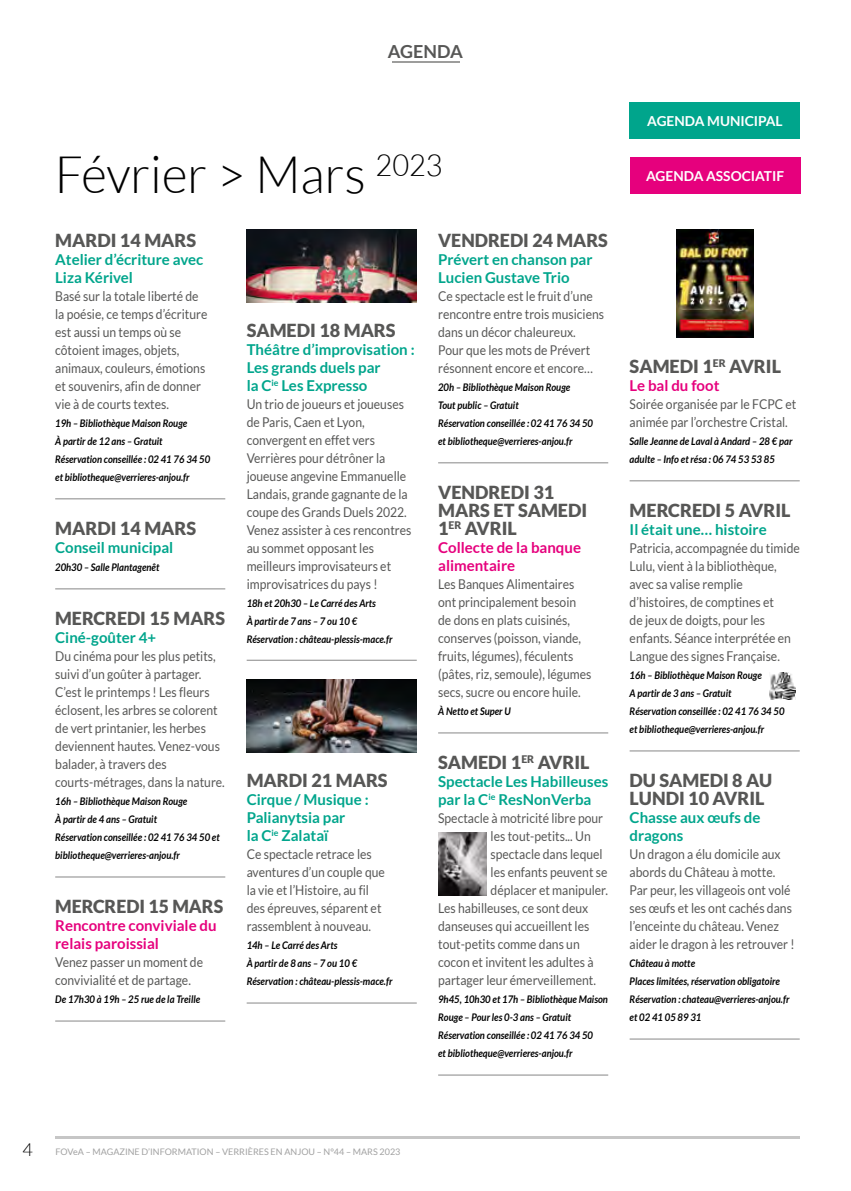
<style>
.page{position:relative;width:851px;height:1191px;background:#fff}
.page>*{position:absolute;margin:0;border:0;box-sizing:border-box;transform-origin:0 0}
.t1{font:300 51.75px "Lato";color:#000;scale:.96 1}
.t2{font:900 18px/18px "Lato";color:#575756}
.t3{font:700 18px "Lato";color:#575756}
.t4{font:700 15px/18px "Lato";color:#00a58c}
.t5{font:700 15px/18px "Lato";color:#e6007d}
.t6{font:700 13.8px "Lato";color:#fff}
.t7{font:13.5px/18px "Lato";color:#575756;scale:.9 1}
.t8{font:italic 700 10.5px/18px "Lato";color:#000;scale:.9 1}
.t9{font:9px "Lato";color:#a1a1a1}
.s1{font-weight:300;font-size:18px;color:#000}
</style>
<div class="page">
<hr style="left:55px;top:1135px;width:744px;height:3px;background:#c6c6c6">
<hr style="left:55px;top:498px;width:170px;height:1px;background:#878787">
<hr style="left:55px;top:588px;width:170px;height:1px;background:#878787">
<hr style="left:55px;top:876px;width:170px;height:1px;background:#878787">
<hr style="left:55px;top:1020px;width:170px;height:1px;background:#878787">
<hr style="left:247px;top:660px;width:169px;height:1px;background:#878787">
<hr style="left:247px;top:1002px;width:169px;height:1px;background:#878787">
<hr style="left:438px;top:462px;width:170px;height:1px;background:#878787">
<hr style="left:438px;top:732px;width:170px;height:1px;background:#878787">
<hr style="left:438px;top:1074px;width:170px;height:1px;background:#878787">
<hr style="left:629px;top:480px;width:170px;height:1px;background:#878787">
<hr style="left:629px;top:750px;width:170px;height:1px;background:#878787">
<hr style="left:629px;top:1038px;width:170px;height:1px;background:#878787">
<hr style="left:392px;top:61px;width:68px;height:2px;background:#9d9d9c">
<div style="left:630px;top:102px;width:169px;height:36px;background:#00a58c"></div>
<div style="left:630px;top:157px;width:170px;height:36px;background:#e6007d"></div>
<img style="left:247px;top:229px;width:170px;height:73px">
<img style="left:247px;top:679px;width:170px;height:73px">
<img style="left:438px;top:833px;width:48px;height:62px">
<img style="left:676px;top:230px;width:76px;height:108px">
<img style="left:769px;top:672px;width:26px;height:27px">
<h2 class="t3" style="left:388px;top:41px;width:77px">AGENDA</h2>
<h1 class="t1" style="left:55px;top:147px;width:405px">Février &gt; Mars <sup>2023</sup></h1>
<h2 class="t2" style="left:55px;top:231px;width:142px">MARDI 14 MARS</h2>
<p class="t4" style="left:55px;top:250px;width:150px">Atelier d’écriture avec<br>Liza Kérivel</p>
<p class="t7" style="left:55px;top:287px;width:171px">Basé sur la totale liberté de la poésie, ce temps d’écriture est aussi un temps où se côtoient images, objets, animaux, couleurs, émotions et souvenirs, afin de donner vie à de courts textes.</p>
<p class="t8" style="left:55px;top:414px;width:174px">19h – Bibliothèque Maison Rouge<br>À partir de 12 ans – Gratuit Réservation conseillée : 02 41 76 34 50 et bibliotheque@verrieres-anjou.fr</p>
<h2 class="t2" style="left:55px;top:519px;width:142px">MARDI 14 MARS</h2>
<p class="t4" style="left:55px;top:538px;width:120px">Conseil municipal</p>
<p class="t8" style="left:55px;top:558px;width:117px">20h30 – Salle Plantagenêt</p>
<h2 class="t2" style="left:55px;top:609px;width:171px">MERCREDI 15 MARS</h2>
<p class="t4" style="left:55px;top:628px;width:103px">Ciné-goûter 4+</p>
<p class="t7" style="left:55px;top:647px;width:190px">Du cinéma pour les plus petits, suivi d’un goûter à partager.<br>C’est le printemps ! Les fleurs éclosent, les arbres se colorent de vert printanier, les herbes deviennent hautes. Venez-vous balader, à travers des courts-métrages, dans la nature.</p>
<p class="t8" style="left:55px;top:792px;width:184px">16h – Bibliothèque Maison Rouge<br>À partir de 4 ans – Gratuit<br>Réservation conseillée : 02 41 76 34 50 et bibliotheque@verrieres-anjou.fr</p>
<h2 class="t2" style="left:55px;top:897px;width:169px">MERCREDI 15 MARS</h2>
<p class="t5" style="left:55px;top:916px;width:163px">Rencontre conviviale du relais paroissial</p>
<p class="t7" style="left:55px;top:953px;width:166px">Venez passer un moment de convivialité et de partage.</p>
<p class="t8" style="left:55px;top:990px;width:162px">De 17h30 à 19h – 25 rue de la Treille</p>
<h2 class="t2" style="left:247px;top:321px;width:150px">SAMEDI 18 MARS</h2>
<p class="t4" style="left:247px;top:340px;width:169px">Théâtre d’improvisation :<br>Les grands duels par<br>la C<sup>ie</sup> Les Expresso</p>
<p class="t7" style="left:247px;top:395px;width:184px">Un trio de joueurs et joueuses de Paris, Caen et Lyon, convergent en effet vers<br>Verrières pour détrôner la joueuse angevine Emmanuelle<br>Landais, grande gagnante de la coupe des Grands Duels 2022.<br>Venez assister à ces rencontres au sommet opposant les meilleurs improvisateurs et improvisatrices du pays !</p>
<p class="t8" style="left:247px;top:594px;width:163px">18h et 20h30 – Le Carré des Arts<br>À partir de 7 ans – 7 ou 10 €<br>Réservation : château-plessis-mace.fr</p>
<h2 class="t2" style="left:247px;top:771px;width:142px">MARDI 21 MARS</h2>
<p class="t4" style="left:247px;top:790px;width:123px">Cirque / Musique :<br>Palianytsia par<br>la C<sup>ie</sup> Zalataï</p>
<p class="t7" style="left:247px;top:845px;width:155px">Ce spectacle retrace les aventures d’un couple que la vie et l’Histoire, au fil des épreuves, séparent et rassemblent à nouveau.</p>
<p class="t8" style="left:247px;top:936px;width:163px">14h – Le Carré des Arts<br>À partir de 8 ans – 7 ou 10 €<br>Réservation : château-plessis-mace.fr</p>
<h2 class="t2" style="left:438px;top:231px;width:171px">VENDREDI 24 MARS</h2>
<p class="t4" style="left:438px;top:250px;width:156px">Prévert en chanson par<br>Lucien Gustave Trio</p>
<p class="t7" style="left:438px;top:287px;width:186px">Ce spectacle est le fruit d’une rencontre entre trois musiciens dans un décor chaleureux.<br>Pour que les mots de Prévert résonnent encore et encore…</p>
<p class="t8" style="left:438px;top:378px;width:174px">20h – Bibliothèque Maison Rouge<br>Tout public – Gratuit<br>Réservation conseillée : 02 41 76 34 50 et bibliotheque@verrieres-anjou.fr</p>
<h2 class="t2" style="left:438px;top:483px;width:151px">VENDREDI 31<br>MARS ET SAMEDI<br>1<sup>ER</sup> AVRIL</h2>
<p class="t5" style="left:438px;top:538px;width:144px">Collecte de la banque alimentaire</p>
<p class="t7" style="left:438px;top:575px;width:172px">Les Banques Alimentaires ont principalement besoin de dons en plats cuisinés, conserves (poisson, viande, fruits, légumes), féculents (pâtes, riz, semoule), légumes secs, sucre ou encore huile.</p>
<p class="t8" style="left:438px;top:702px;width:82px">À Netto et Super U</p>
<h2 class="t2" style="left:438px;top:753px;width:153px">SAMEDI 1<sup>ER</sup> AVRIL</h2>
<p class="t4" style="left:438px;top:772px;width:172px">Spectacle Les Habilleuses par la C<sup>ie</sup> ResNonVerba</p>
<p class="t7" style="left:438px;top:809px;width:185px">Spectacle à motricité libre pour</p>
<p class="t7" style="left:490px;top:827px;width:113px">les tout-petits... Un</p>
<p class="t7" style="left:490px;top:845px;width:126px">spectacle dans lequel</p>
<p class="t7" style="left:490px;top:863px;width:131px">les enfants peuvent se</p>
<p class="t7" style="left:490px;top:881px;width:132px">déplacer et manipuler.</p>
<p class="t7" style="left:438px;top:899px;width:168px">Les habilleuses, ce sont deux</p>
<p class="t7" style="left:438px;top:917px;width:169px">danseuses qui accueillent les</p>
<p class="t7" style="left:438px;top:935px;width:159px">tout-petits comme dans un</p>
<p class="t7" style="left:438px;top:953px;width:174px">cocon et invitent les adultes à</p>
<p class="t7" style="left:438px;top:971px;width:177px">partager leur émerveillement.</p>
<p class="t8" style="left:438px;top:990px;width:190px">9h45, 10h30 et 17h – Bibliothèque Maison Rouge – Pour les 0-3 ans – Gratuit Réservation conseillée : 02 41 76 34 50<br>et bibliotheque@verrieres-anjou.fr</p>
<p class="t6" style="left:647px;top:113px;width:137px">AGENDA MUNICIPAL</p>
<p class="t6" style="left:646px;top:168px;width:139px">AGENDA ASSOCIATIF</p>
<h2 class="t2" style="left:629px;top:357px;width:153px">SAMEDI 1<sup>ER</sup> AVRIL</h2>
<p class="t5" style="left:629px;top:376px;width:91px">Le bal du foot</p>
<p class="t7" style="left:629px;top:395px;width:187px">Soirée organisée par le FCPC et animée par l’orchestre Cristal.</p>
<p class="t8" style="left:629px;top:432px;width:182px">Salle Jeanne de Laval à Andard – 28 € par adulte – Info et résa : 06 74 53 53 85</p>
<h2 class="t2" style="left:629px;top:501px;width:162px">MERCREDI 5 AVRIL</h2>
<p class="t4" style="left:629px;top:520px;width:139px">Il était une… histoire</p>
<p class="t7" style="left:629px;top:539px;width:190px">Patricia, accompagnée du timide<br>Lulu, vient à la bibliothèque, avec sa valise remplie d’histoires, de comptines et<br>de jeux de doigts, pour les enfants. Séance interprétée en<br>Langue des signes Française.</p>
<p class="t8" style="left:629px;top:666px;width:174px">16h – Bibliothèque Maison Rouge<br>A partir de 3 ans – Gratuit<br>Réservation conseillée : 02 41 76 34 50 et bibliotheque@verrieres-anjou.fr</p>
<h2 class="t2" style="left:629px;top:771px;width:144px">DU SAMEDI 8 AU<br>LUNDI 10 AVRIL</h2>
<p class="t4" style="left:629px;top:808px;width:132px">Chasse aux œufs de dragons</p>
<p class="t7" style="left:629px;top:845px;width:185px">Un dragon a élu domicile aux abords du Château à motte.<br>Par peur, les villageois ont volé ses œufs et les ont cachés dans l’enceinte du château. Venez aider le dragon à les retrouver !</p>
<p class="t8" style="left:629px;top:954px;width:179px">Château à motte<br>Places limitées, réservation obligatoire<br>Réservation : chateau@verrieres-anjou.fr et 02 41 05 89 31</p>
<p class="t9" style="left:23px;top:1147px;width:379px"><span class="s1">4</span> FOVeA – MAGAZINE D’INFORMATION – VERRIÈRES EN ANJOU – N°44 – MARS 2023</p>
</div>
